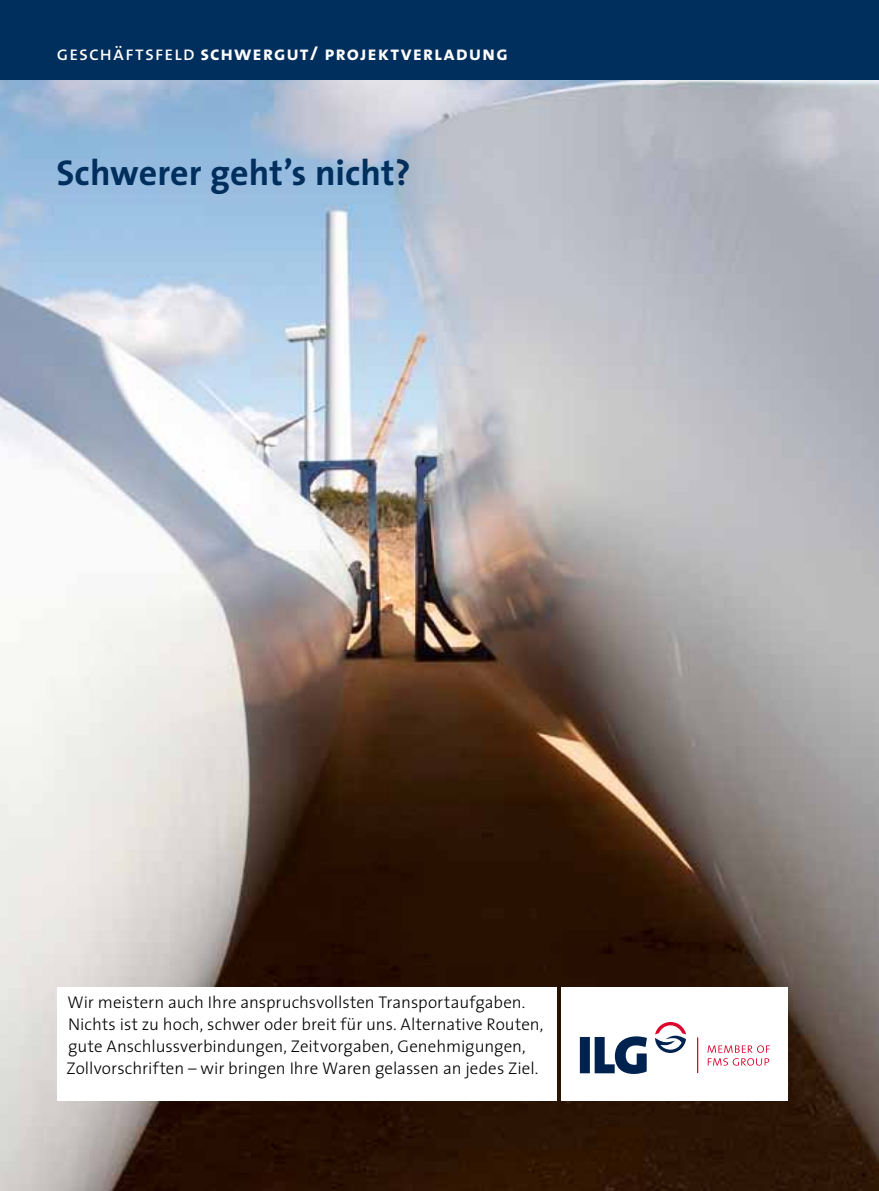
<style>
.page{position:relative;width:879px;height:1191px;background:#fff}
.page>*{position:absolute;margin:0;border:0;box-sizing:border-box;transform-origin:0 0}
.t1{font:700 36px "The Sans";color:#002f5d}
.t2{font:20px "The Sans Bold Caps";letter-spacing:.045em;color:#fff}
.t3{font:300 17px/22px "The Sans";color:#000}
.s1{font-family:"The Sans Caps"}
</style>
<div class="page">
<img style="left:0;top:79px;width:879px;height:1112px">
<div style="left:561px;top:986px;width:227px;height:114px;background:#fff"></div>
<svg style="left:580px;top:1036px;width:67px;height:38px"></svg>
<svg style="left:655px;top:1022px;width:31px;height:31px"></svg>
<hr style="left:697px;top:1037px;width:1px;height:36px;background:#dd042d">
<svg style="left:708px;top:1058px;width:62px;height:7px"></svg>
<svg style="left:707px;top:1045px;width:63px;height:7px"></svg>
<div style="left:57px;top:986px;width:499px;height:114px;background:#fff"></div>
<div style="left:0;top:0;width:879px;height:79px;background:#002f5d"></div>
<p class="t2" style="left:57px;top:36px;width:453px"><span class="s1">geschäftsfeld</span> schwergut/ projektverladung</p>
<h1 class="t1" style="left:56px;top:142px;width:356px">Schwerer geht’s nicht?</h1>
<p class="t3" style="left:66px;top:990px;width:478px">Wir meistern auch Ihre anspruchsvollsten Transportaufgaben.<br>Nichts ist zu hoch, schwer oder breit für uns. Alternative Routen, gute Anschlussverbindungen, Zeitvorgaben, Genehmigungen, Zollvorschriften – wir bringen Ihre Waren gelassen an jedes Ziel.</p>
</div>
